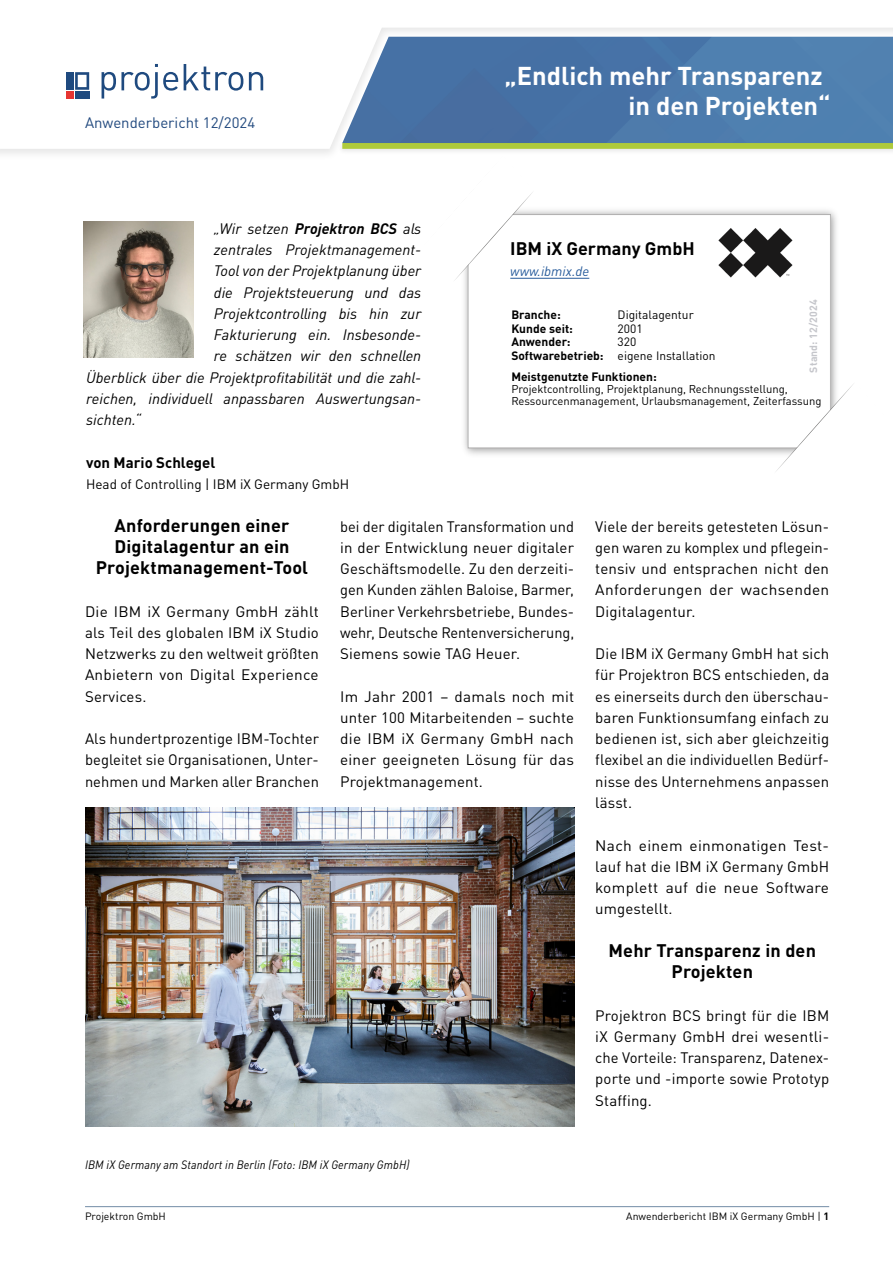
<style>
.page{position:relative;width:893px;height:1263px;background:#fff}
.page>*{position:absolute;margin:0;border:0;box-sizing:border-box;transform-origin:0 0}
.Ü_Lead{font:700 25.5px "DIN Pro";color:#fff}
.Zwischenüberschrift_zentriert{font:700 18px/21.3px "DIN Pro";letter-spacing:.01em;color:#000;text-align:center}
.I_Firma_Name{font:700 18px "DIN Pro";color:#000}
.M_Text{font:15px/21.3px "DIN Pro";letter-spacing:.01em;color:#000;text-align:justify}
.M_Teaser{font:italic 15px "DIN Pro";color:#000}
.Ü_unter_Projektron{font:15px "DIN Pro";color:#224a7f}
.M_Autor_Name{font:700 15px "DIN Pro";color:#000}
.M_Autor_Name-2{font:13.5px "DIN Pro";color:#000}
.I_Firma_URL{font:italic 13.5px "DIN Pro";color:#275b9b}
.I_Info{font:700 12px "DIN Pro";color:#000}
.M_Text-2{font:italic 12px "DIN Pro";letter-spacing:.01em;color:#000;scale:.92 1}
.I_Info-2{font:12px "DIN Pro";color:#000}
.I_Info-3{font:11.25px/12px "DIN Pro";color:#000}
.Fußzeile_rechts{font:10.5px "DIN Pro";color:#000}
.Fußzeile_links{font:10.5px "DIN Pro";color:#000}
.I_Stand_Daten{font:700 10.5px "DIN Pro";letter-spacing:.01em;color:#c5c6cb}
.s1{font-weight:700}
</style>
<div class="page">
<hr style="left:85px;top:1206px;width:744px;height:1px;background:#738ca6">
<div style="left:0;top:0;width:893px;height:161px;background:#000;opacity:.1"></div>
<svg style="left:0;top:0;width:893px;height:149px"></svg>
<div style="left:49px;top:46px;width:232px;height:70px;background:#fff"></div>
<div style="left:66px;top:72px;width:7px;height:18px;background:#1f4a7f"></div>
<div style="left:66px;top:92px;width:7px;height:7px;background:#e63532"></div>
<div style="left:75px;top:92px;width:14px;height:7px;background:#1f4a7f"></div>
<svg style="left:75px;top:72px;width:14px;height:18px"></svg>
<svg style="left:102px;top:64px;width:76px;height:35px"></svg>
<svg style="left:184px;top:64px;width:59px;height:27px"></svg>
<svg style="left:249px;top:72px;width:14px;height:18px"></svg>
<img style="left:464px;top:210px;width:373px;height:245px">
<div style="left:468px;top:215px;width:362px;height:233px;background:#fff"></div>
<div style="left:468px;top:214px;width:363px;height:234px;border:1px solid #b3b2b2"></div>
<svg style="left:773px;top:382px;width:79px;height:89px"></svg>
<svg style="left:421px;top:155px;width:113px;height:128px"></svg>
<hr style="left:510px;top:278px;width:79px;height:1px;background:#275b9b">
<img style="left:718px;top:228px;width:75px;height:50px">
<img style="left:83px;top:222px;width:110px;height:135px">
<img style="left:85px;top:808px;width:489px;height:318px">
<p class="Ü_unter_Projektron" style="left:85px;top:111px;width:172px">Anwenderbericht 12/2024</p>
<p class="M_Teaser" style="left:214px;top:217px;width:209px">„Wir setzen <span class="s1">Projektron BCS</span> als</p>
<p class="M_Teaser" style="left:214px;top:238px;width:209px">zentrales Projektmanagement-</p>
<p class="M_Teaser" style="left:214px;top:259px;width:209px">Tool von der Projektplanung über</p>
<p class="M_Teaser" style="left:214px;top:281px;width:209px">die Projektsteuerung und das</p>
<p class="M_Teaser" style="left:214px;top:302px;width:209px">Projektcontrolling bis hin zur</p>
<p class="M_Teaser" style="left:214px;top:323px;width:209px">Fakturierung ein. Insbesonde-</p>
<p class="M_Teaser" style="left:214px;top:344px;width:209px">re schätzen wir den schnellen</p>
<p class="M_Teaser" style="left:86px;top:366px;width:337px">Überblick über die Projektprofitabilität und die zahl-</p>
<p class="M_Teaser" style="left:86px;top:387px;width:337px">reichen, individuell anpassbaren Auswertungsan-</p>
<p class="M_Teaser" style="left:86px;top:408px;width:56px">sichten.“</p>
<p class="M_Autor_Name" style="left:86px;top:450px;width:131px">von Mario Schlegel</p>
<p class="M_Autor_Name-2" style="left:86px;top:473px;width:265px">Head of Controlling | IBM iX Germany GmbH</p>
<p class="Ü_Lead" style="left:504px;top:54px;width:320px">„Endlich mehr Transparenz</p>
<p class="Ü_Lead" style="left:628px;top:84px;width:204px">in den Projekten“</p>
<p class="I_Firma_Name" style="left:510px;top:234px;width:186px">IBM iX Germany GmbH</p>
<p class="I_Firma_URL" style="left:510px;top:261px;width:81px">www.ibmix.de</p>
<p class="I_Info" style="left:511px;top:305px;width:51px">Branche:</p>
<p class="I_Info-2" style="left:618px;top:305px;width:78px">Digitalagentur</p>
<p class="I_Info" style="left:511px;top:318px;width:63px">Kunde seit:</p>
<p class="I_Info-2" style="left:618px;top:319px;width:27px">2001</p>
<p class="I_Info" style="left:511px;top:332px;width:61px">Anwender:</p>
<p class="I_Info-2" style="left:618px;top:332px;width:20px">320</p>
<p class="I_Info" style="left:511px;top:345px;width:94px">Softwarebetrieb:</p>
<p class="I_Info-2" style="left:618px;top:346px;width:100px">eigene Installation</p>
<p class="I_Info" style="left:511px;top:367px;width:147px">Meistgenutzte Funktionen:</p>
<p class="I_Info-3" style="left:511px;top:382px;width:312px">Projektcontrolling, Projektplanung, Rechnungsstellung,<br>Ressourcenmanagement, Urlaubsmanagement, Zeiterfassung</p>
<p class="I_Stand_Daten" style="left:804px;top:372px;width:74px;rotate:-90deg">Stand: 12/2024</p>
<p class="Zwischenüberschrift_zentriert" style="left:96px;top:512px;width:214px">Anforderungen einer<br>Digitalagentur an ein<br>Projektmanagement-Tool</p>
<p class="M_Text" style="left:85px;top:599px;width:235px">Die IBM iX Germany GmbH zählt als Teil des globalen IBM iX Studio Netzwerks zu den weltweit größten Anbietern von Digital Experience Services.</p>
<p class="M_Text" style="left:85px;top:727px;width:235px">Als hundertprozentige IBM-Tochter begleitet sie Organisationen, Unter&shy;nehmen und Marken aller Branchen</p>
<p class="M_Text" style="left:340px;top:514px;width:235px">bei der digitalen Transformation und in der Entwicklung neuer digitaler Geschäftsmodelle. Zu den derzeiti&shy;gen Kunden zählen Baloise, Barmer, Berliner Verkehrsbetriebe, Bundes&shy;wehr, Deutsche Rentenversicherung, Siemens sowie TAG Heuer.</p>
<p class="M_Text" style="left:340px;top:684px;width:235px">Im Jahr 2001 – damals noch mit unter 100 Mitarbeitenden – suchte die IBM iX Germany GmbH nach einer geeigneten Lösung für das Projektmanagement.</p>
<p class="M_Text" style="left:595px;top:514px;width:235px">Viele der bereits getesteten Lösun&shy;gen waren zu komplex und pflegein&shy;tensiv und entsprachen nicht den Anforderungen der wachsenden Digitalagentur.</p>
<p class="M_Text" style="left:595px;top:642px;width:236px">Die IBM iX Germany GmbH hat sich für Projektron BCS entschieden, da es einerseits durch den überschau&shy;baren Funktionsumfang einfach zu bedienen ist, sich aber gleichzeitig flexibel an die individuellen Bedürf&shy;nisse des Unternehmens anpassen lässt.</p>
<p class="M_Text" style="left:595px;top:833px;width:235px">Nach einem einmonatigen Test&shy;lauf hat die IBM iX Germany GmbH komplett auf die neue Software umgestellt.</p>
<p class="Zwischenüberschrift_zentriert" style="left:608px;top:937px;width:209px">Mehr Transparenz in den<br>Projekten</p>
<p class="M_Text" style="left:595px;top:1003px;width:235px">Projektron BCS bringt für die IBM iX Germany GmbH drei wesentli&shy;che Vorteile: Transparenz, Datenex&shy;porte und -importe sowie Prototyp Staffing.</p>
<p class="M_Text-2" style="left:85px;top:1156px;width:354px">IBM iX Germany am Standort in Berlin (Foto: IBM iX Germany GmbH)</p>
<p class="Fußzeile_links" style="left:85px;top:1208px;width:82px">Projektron GmbH</p>
<p class="Fußzeile_rechts" style="left:626px;top:1208px;width:204px">Anwenderbericht IBM iX Germany GmbH | <span class="s1">1</span></p>
</div>
